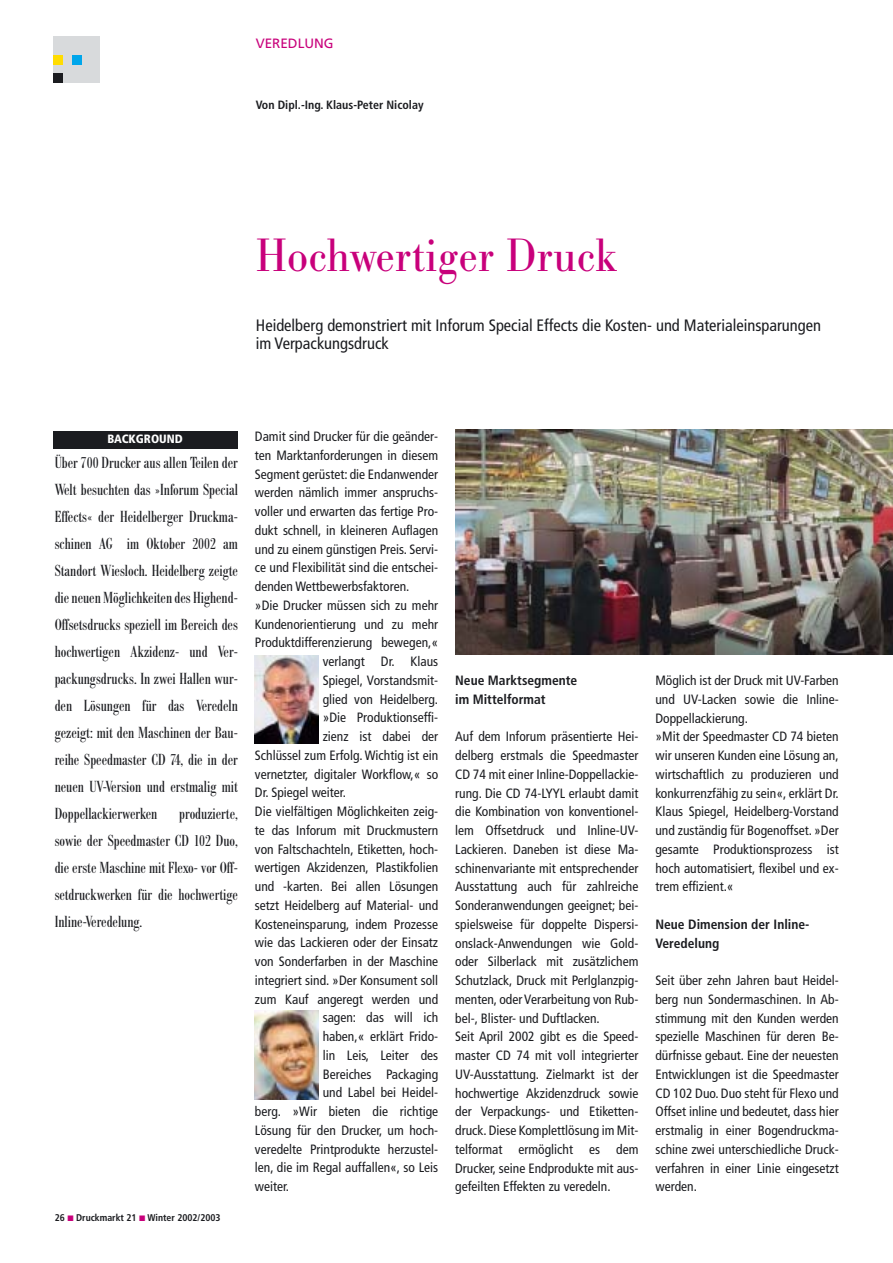
<style>
.page{position:relative;width:893px;height:1263px;background:#fff}
.page>*{position:absolute;margin:0;border:0;box-sizing:border-box;transform-origin:0 0}
.t1{font:48px "Bodoni Nr 1 SB";color:#c8007b;scale:.9 1}
.t2{font:16.5px/27px "Bodoni Nr 1 SB Con";color:#1b1c20;text-align:justify}
.t3{font:condensed 16.5px/18px "Frutiger";color:#1b1c20}
.t4{font:condensed 13.5px/18.8px "Frutiger";color:#1b1c20}
.t5{font:700 condensed 13.5px/18.8px "Frutiger";color:#1b1c20}
.t6{font:13.5px "Frutiger";color:#c8007b}
.t7{font:700 condensed 12px "Frutiger";color:#1b1c20}
.t8{font:900 condensed 12px "Frutiger";color:#fff}
.t9{font:700 condensed 9.75px "Frutiger";color:#1b1c20}
</style>
<div class="page">
<div style="left:53px;top:431px;width:184px;height:18px;background:#1b1c20"></div>
<div style="left:53px;top:36px;width:47px;height:47px;background:#d8dadc"></div>
<div style="left:72px;top:55px;width:9px;height:9px;background:#00a6eb"></div>
<div style="left:53px;top:74px;width:10px;height:9px;background:#1b1c20"></div>
<div style="left:53px;top:55px;width:10px;height:9px;background:#ffdc00"></div>
<img style="left:455px;top:429px;width:437px;height:226px">
<img style="left:254px;top:655px;width:64px;height:88px">
<img style="left:254px;top:1011px;width:64px;height:88px">
<p class="t6" style="left:256px;top:38px;width:79px">VEREDLUNG</p>
<p class="t7" style="left:256px;top:100px;width:169px">Von Dipl.-Ing. Klaus-Peter Nicolay</p>
<h1 class="t1" style="left:256px;top:237px;width:404px">Hochwertiger Druck</h1>
<p class="t3" style="left:256px;top:318px;width:566px">Heidelberg demonstriert mit Inforum Special Effects die Kosten- und Materialeinsparungen im Verpackungsdruck</p>
<p class="t8" style="left:107px;top:434px;width:77px">BACKGROUND</p>
<p class="t2" style="left:55px;top:451px;width:185px">Über 700 Drucker aus allen Teilen der Welt besuchten das »Inforum Special Effects« der Heidelberger Druckma&shy;schinen AG im Oktober 2002 am Standort Wiesloch. Heidelberg zeigte die neuen Möglichkeiten des Highend-Offsetsdrucks speziell im Bereich des hochwertigen Akzidenz- und Ver&shy;packungsdrucks. In zwei Hallen wur&shy;den Lösungen für das Veredeln gezeigt: mit den Maschinen der Bau&shy;reihe Speedmaster CD 74, die in der neuen UV-Version und erstmalig mit Doppellackierwerken</p>
<p class="t2" style="left:55px;top:802px;width:185px;text-indent:124px">produzierte, sowie der Speedmaster CD 102 Duo, die erste Maschine mit Flexo- vor Off&shy;setdruckwerken für die hochwertige Inline-Veredelung.</p>
<p class="t9" style="left:55px;top:1213px;width:167px">26 Druckmarkt 21 Winter 2002/2003</p>
<p class="t4" style="left:255px;top:428px;width:185px">Damit sind Drucker für die geänder-</p>
<p class="t4" style="left:255px;top:447px;width:185px">ten Marktanforderungen in diesem</p>
<p class="t4" style="left:255px;top:466px;width:185px">Segment gerüstet: die Endanwender</p>
<p class="t4" style="left:255px;top:484px;width:185px">werden nämlich immer anspruchs-</p>
<p class="t4" style="left:255px;top:503px;width:185px">voller und erwarten das fertige Pro-</p>
<p class="t4" style="left:255px;top:522px;width:185px">dukt schnell, in kleineren Auflagen</p>
<p class="t4" style="left:255px;top:541px;width:185px">und zu einem günstigen Preis. Servi-</p>
<p class="t4" style="left:255px;top:559px;width:185px">ce und Flexibilität sind die entschei-</p>
<p class="t4" style="left:255px;top:578px;width:156px">denden Wettbewerbsfaktoren.</p>
<p class="t4" style="left:255px;top:597px;width:185px">»Die Drucker müssen sich zu mehr</p>
<p class="t4" style="left:255px;top:616px;width:185px">Kundenorientierung und zu mehr</p>
<p class="t4" style="left:255px;top:634px;width:185px">Produktdifferenzierung bewegen,«</p>
<p class="t4" style="left:323px;top:653px;width:117px">verlangt Dr. Klaus</p>
<p class="t4" style="left:323px;top:672px;width:117px">Spiegel, Vorstandsmit-</p>
<p class="t4" style="left:323px;top:691px;width:117px">glied von Heidelberg.</p>
<p class="t4" style="left:323px;top:709px;width:117px">»Die Produktionseffi-</p>
<p class="t4" style="left:323px;top:728px;width:117px">zienz ist dabei der</p>
<p class="t4" style="left:255px;top:747px;width:185px">Schlüssel zum Erfolg. Wichtig ist ein</p>
<p class="t4" style="left:255px;top:766px;width:185px">vernetzter, digitaler Workflow,« so</p>
<p class="t4" style="left:255px;top:784px;width:92px">Dr. Spiegel weiter.</p>
<p class="t4" style="left:255px;top:803px;width:185px">Die vielfältigen Möglichkeiten zeig-</p>
<p class="t4" style="left:255px;top:822px;width:185px">te das Inforum mit Druckmustern</p>
<p class="t4" style="left:255px;top:841px;width:185px">von Faltschachteln, Etiketten, hoch-</p>
<p class="t4" style="left:255px;top:859px;width:185px">wertigen Akzidenzen, Plastikfolien</p>
<p class="t4" style="left:255px;top:878px;width:185px">und -karten. Bei allen Lösungen</p>
<p class="t4" style="left:255px;top:897px;width:185px">setzt Heidelberg auf Material- und</p>
<p class="t4" style="left:255px;top:916px;width:185px">Kosteneinsparung, indem Prozesse</p>
<p class="t4" style="left:255px;top:934px;width:185px">wie das Lackieren oder der Einsatz</p>
<p class="t4" style="left:255px;top:953px;width:185px">von Sonderfarben in der Maschine</p>
<p class="t4" style="left:255px;top:972px;width:185px">integriert sind. »Der Konsument soll</p>
<p class="t4" style="left:255px;top:991px;width:185px">zum Kauf angeregt werden und</p>
<p class="t4" style="left:323px;top:1009px;width:117px">sagen: das will ich</p>
<p class="t4" style="left:323px;top:1028px;width:117px">haben,« erklärt Frido-</p>
<p class="t4" style="left:323px;top:1047px;width:117px">lin Leis, Leiter des</p>
<p class="t4" style="left:323px;top:1066px;width:117px">Bereiches Packaging</p>
<p class="t4" style="left:323px;top:1084px;width:117px">und Label bei Heidel-</p>
<p class="t4" style="left:255px;top:1103px;width:185px">berg. »Wir bieten die richtige</p>
<p class="t4" style="left:255px;top:1122px;width:185px">Lösung für den Drucker, um hoch-</p>
<p class="t4" style="left:255px;top:1141px;width:185px">veredelte Printprodukte herzustel-</p>
<p class="t4" style="left:255px;top:1159px;width:185px">len, die im Regal auffallen«, so Leis</p>
<p class="t4" style="left:255px;top:1178px;width:36px">weiter.</p>
<p class="t5" style="left:455px;top:672px;width:124px">Neue Marktsegmente im Mittelformat</p>
<p class="t4" style="left:455px;top:728px;width:185px">Auf dem Inforum präsentierte Hei&shy;delberg erstmals die Speedmaster CD 74 mit einer Inline-Doppellackie&shy;rung. Die CD 74-LYYL erlaubt damit die Kombination von konventionel&shy;lem Offsetdruck und Inline-UV-Lackieren. Daneben ist diese Ma&shy;schinenvariante mit entsprechender Ausstattung auch für zahlreiche Sonderanwendungen geeignet; bei&shy;spielsweise für doppelte Dispersi&shy;onslack-Anwendungen wie Gold&shy;oder Silberlack mit zusätzlichem Schutzlack, Druck mit Perlglanzpig&shy;menten, oder Verarbeitung von Rub&shy;bel-, Blister- und Duftlacken.<br>Seit April 2002 gibt es die Speed&shy;master CD 74 mit voll integrierter UV-Ausstattung. Zielmarkt ist der hochwertige Akzidenzdruck sowie der Verpackungs- und Etiketten&shy;druck. Diese Komplettlösung im Mit&shy;telformat ermöglicht es dem Drucker, seine Endprodukte mit aus&shy;gefeilten Effekten zu veredeln.</p>
<p class="t4" style="left:655px;top:672px;width:185px">Möglich ist der Druck mit UV-Farben und UV-Lacken sowie die Inline-<br>Doppellackierung.<br>»Mit der Speedmaster CD 74 bieten wir unseren Kunden eine Lösung an, wirtschaftlich zu produzieren und konkurrenzfähig zu sein«, erklärt Dr.<br>Klaus Spiegel, Heidelberg-Vorstand und zuständig für Bogenoffset. »Der gesamte Produktionsprozess ist hoch automatisiert, flexibel und ex&shy;trem effizient.«</p>
<p class="t5" style="left:655px;top:916px;width:155px">Neue Dimension der Inline-<br>Veredelung</p>
<p class="t4" style="left:655px;top:972px;width:185px;text-align:justify">Seit über zehn Jahren baut Heidel&shy;berg nun Sondermaschinen. In Ab&shy;stimmung mit den Kunden werden spezielle Maschinen für deren Be&shy;dürfnisse gebaut. Eine der neuesten Entwicklungen ist die Speedmaster CD 102 Duo. Duo steht für Flexo und Offset inline und bedeutet, dass hier erstmalig in einer Bogendruckma&shy;schine zwei unterschiedliche Druck&shy;verfahren in einer Linie eingesetzt werden.</p>
</div>
